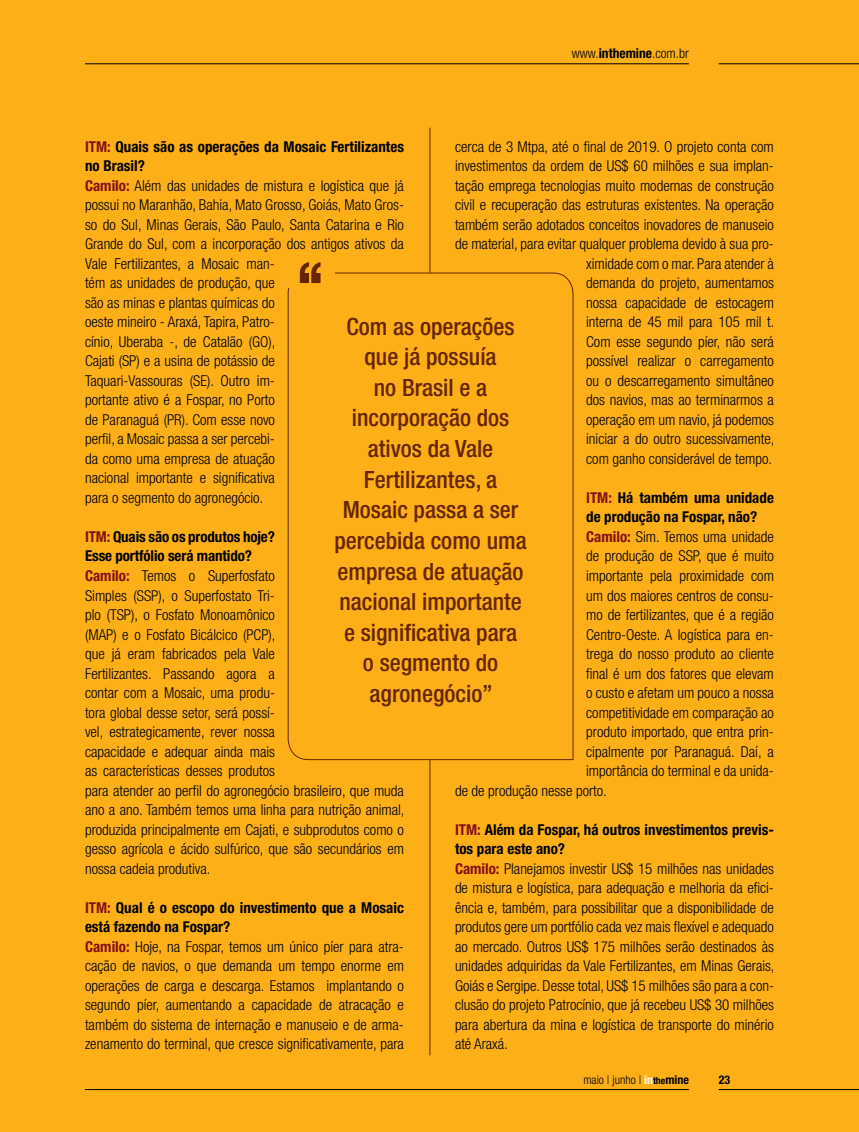
<style>
.page{position:relative;width:859px;height:1132px;background:#fff}
.page>*{position:absolute;margin:0;border:0;box-sizing:border-box;transform-origin:0 0}
.t1{font:500 condensed 23.85px/30.6px "Helvetica Neue LT Std";color:#662601;text-align:center}
.t2{font:300 condensed 15px/19.5px "Helvetica Neue LT Std";color:#000}
.t3{font:700 condensed 15px "Helvetica Neue LT Std";color:#000}
.t4{font:300 condensed 13.5px "Helvetica Neue LT Std";color:#000}
.t5{font:300 condensed 12px "Helvetica Neue LT Std";color:#000}
.t6{font:700 condensed 12px "Helvetica Neue LT Std";color:#000}
.s1{font-weight:700}
.s2{color:#851013}
.s3{font-weight:700;color:#851013}
.s4{font-weight:700;color:#fff}
.s5{font-weight:700;font-size:9.75px}
</style>
<div class="page">
<div style="left:0;top:0;width:859px;height:1131px;background:#fcaf17"></div>
<hr style="left:85px;top:63px;width:604px;height:1px;background:#000">
<hr style="left:719px;top:63px;width:140px;height:1px;background:#000">
<hr style="left:85px;top:1088px;width:604px;height:1px;background:#000">
<hr style="left:719px;top:1088px;width:140px;height:1px;background:#000">
<hr style="left:429px;top:128px;width:1px;height:145px;background:#662601">
<hr style="left:429px;top:759px;width:1px;height:295px;background:#662601">
<svg style="left:287px;top:272px;width:287px;height:488px"></svg>
<div style="left:286px;top:258px;width:49px;height:29px;background:#fcaf17"></div>
<svg style="left:300px;top:262px;width:21px;height:21px"></svg>
<p class="t4" style="left:572px;top:46px;width:118px">www.<span class="s1">inthemine</span>.com.br</p>
<p class="t2" style="left:455px;top:136px;width:321px;text-align:right">cerca de 3 Mtpa, até o final de 2019. O projeto conta com investimentos da ordem de US$ 60 milhões e sua implan&shy;tação emprega tecnologias muito modernas de construção civil e recuperação das estruturas existentes. Na operação também serão adotados conceitos inovadores de manuseio de material, para evitar qualquer problema devido à sua pro&shy;ximidade com o mar. Para atender à<br>demanda do projeto, aumentamos<br>nossa capacidade de estocagem<br>interna de 45 mil para 105 mil t.<br>Com esse segundo píer, não será<br>possível realizar o carregamento<br>ou o descarregamento simultâneo<br>dos navios, mas ao terminarmos a<br>operação em um navio, já podemos<br>iniciar a do outro sucessivamente,<br>com ganho considerável de tempo.</p>
<p class="t3" style="left:586px;top:488px;width:189px"><span class="s2">ITM:</span> Há também uma unidade</p>
<p class="t3" style="left:586px;top:508px;width:173px">de produção na Fospar, não?</p>
<p class="t2" style="left:586px;top:526px;width:189px"><span class="s3">Camilo:</span> Sim. Temos uma unidade</p>
<p class="t2" style="left:586px;top:546px;width:189px">de produção de SSP, que é muito</p>
<p class="t2" style="left:586px;top:565px;width:189px">importante pela proximidade com</p>
<p class="t2" style="left:586px;top:585px;width:189px">um dos maiores centros de consu-</p>
<p class="t2" style="left:586px;top:604px;width:189px">mo de fertilizantes, que é a região</p>
<p class="t2" style="left:586px;top:624px;width:189px">Centro-Oeste. A logística para en-</p>
<p class="t2" style="left:586px;top:643px;width:189px">trega do nosso produto ao cliente</p>
<p class="t2" style="left:586px;top:663px;width:189px">final é um dos fatores que elevam</p>
<p class="t2" style="left:586px;top:682px;width:189px">o custo e afetam um pouco a nossa</p>
<p class="t2" style="left:586px;top:702px;width:189px">competitividade em comparação ao</p>
<p class="t2" style="left:586px;top:721px;width:189px">produto importado, que entra prin-</p>
<p class="t2" style="left:586px;top:741px;width:189px">cipalmente por Paranaguá. Daí, a</p>
<p class="t2" style="left:586px;top:760px;width:189px">importância do terminal e da unida-</p>
<p class="t2" style="left:455px;top:780px;width:153px">de de produção nesse porto.</p>
<p class="t2" style="left:455px;top:819px;width:321px"><span class="s3">ITM:</span> <span class="s1">Além da Fospar, há outros investimentos previs&shy;tos para este ano?<br></span><span class="s3">Camilo:</span> Planejamos investir US$ 15 milhões nas unidades de mistura e logística, para adequação e melhoria da efici&shy;ência e, também, para possibilitar que a disponibilidade de produtos gere um portfólio cada vez mais flexível e adequado ao mercado. Outros US$ 175 milhões serão destinados às unidades adquiridas da Vale Fertilizantes, em Minas Gerais, Goiás e Sergipe. Desse total, US$ 15 milhões são para a con&shy;clusão do projeto Patrocínio, que já recebeu US$ 30 milhões para abertura da mina e logística de transporte do minério até Araxá.</p>
<p class="t2" style="left:85px;top:136px;width:320px"><span class="s3">ITM:</span> <span class="s1">Quais são as operações da Mosaic Fertilizantes no Brasil?<br></span><span class="s3">Camilo:</span> Além das unidades de mistura e logística que já possui no Maranhão, Bahia, Mato Grosso, Goiás, Mato Gros&shy;so do Sul, Minas Gerais, São Paulo, Santa Catarina e Rio Grande do Sul, com a incorporação dos antigos ativos da Vale Fertilizantes, a Mosaic man-<br>tém as unidades de produção, que<br>são as minas e plantas químicas do<br>oeste mineiro - Araxá, Tapira, Patro-<br>cínio, Uberaba -, de Catalão (GO),<br>Cajati (SP) e a usina de potássio de<br>Taquari-Vassouras (SE). Outro im-<br>portante ativo é a Fospar, no Porto<br>de Paranaguá (PR). Com esse novo<br>perfil, a Mosaic passa a ser percebi-<br>da como uma empresa de atuação<br>nacional importante e significativa<br>para o segmento do agronegócio.</p>
<p class="t2" style="left:85px;top:526px;width:321px"><span class="s3">ITM:</span> <span class="s1">Quais são os produtos hoje?<br>Esse portfólio será mantido?<br></span><span class="s3">Camilo:</span> Temos o Superfosfato<br>Simples (SSP), o Superfostato Tri-<br>plo (TSP), o Fosfato Monoamônico<br>(MAP) e o Fosfato Bicálcico (PCP),<br>que já eram fabricados pela Vale<br>Fertilizantes. Passando agora a<br>contar com a Mosaic, uma produ-<br>tora global desse setor, será possí-<br>vel, estrategicamente, rever nossa<br>capacidade e adequar ainda mais<br>as características desses produtos<br>para atender ao perfil do agronegócio brasileiro, que muda ano a ano. Também temos uma linha para nutrição animal, produzida principalmente em Cajati, e subprodutos como o gesso agrícola e ácido sulfúrico, que são secundários em nossa cadeia produtiva.</p>
<p class="t2" style="left:85px;top:897px;width:320px"><span class="s3">ITM:</span> <span class="s1">Qual é o escopo do investimento que a Mosaic está fazendo na Fospar?<br></span><span class="s3">Camilo:</span> Hoje, na Fospar, temos um único píer para atra&shy;cação de navios, o que demanda um tempo enorme em operações de carga e descarga. Estamos implantando o segundo píer, aumentando a capacidade de atracação e também do sistema de internação e manuseio e de arma&shy;zenamento do terminal, que cresce significativamente, para</p>
<h1 class="t1" style="left:334px;top:310px;width:194px">Com as operações que já possuía<br>no Brasil e a incorporação dos ativos da Vale<br>Fertilizantes, a<br>Mosaic passa a ser percebida como uma empresa de atuação nacional importante e significativa para<br>o segmento do agronegócio”</h1>
<p class="t5" style="left:583px;top:1072px;width:107px">maio | junho | <span class="s4">in</span><span class="s5">the</span><span class="s1">mine</span></p>
<p class="t6" style="left:719px;top:1072px;width:13px">23</p>
</div>
